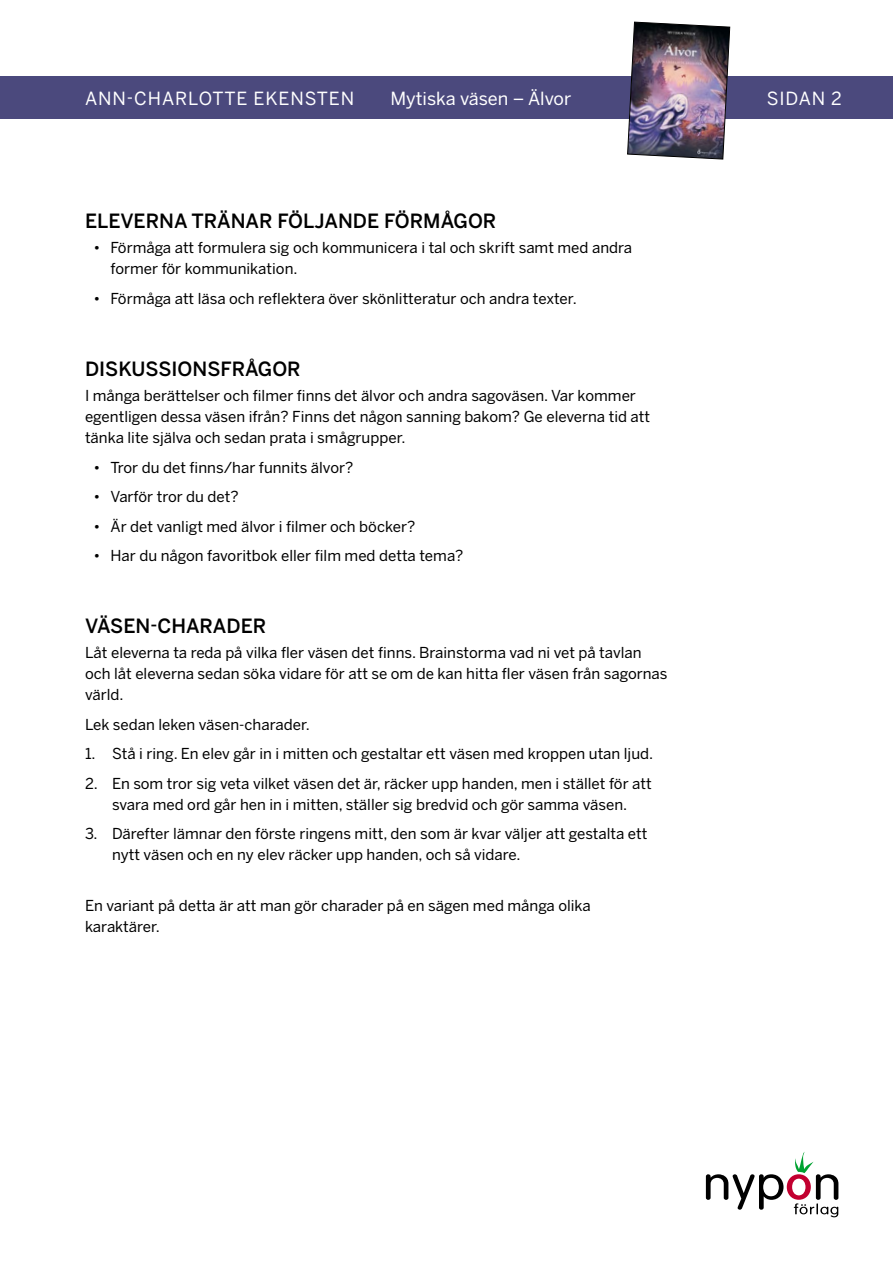
<style>
.page{position:relative;width:893px;height:1263px;background:#fff}
.page>*{position:absolute;margin:0;border:0;box-sizing:border-box;transform-origin:0 0}
.t1{font:500 19.5px "Benton Sans";color:#000}
.t2{font:18px "Benton Sans";letter-spacing:.015em;color:#fff}
.t3{font:18px "Benton Sans";letter-spacing:.05em;color:#fff}
.t4{font:15px/21px "Benton Sans";color:#000}
</style>
<div class="page">
<svg style="left:706px;top:1152px;width:132px;height:65px"></svg>
<div style="left:0;top:77px;width:893px;height:42px;background:#4b497d"></div>
<img style="left:627px;top:21px;width:103px;height:139px">
<p class="t3" style="left:85px;top:87px;width:271px">ANN-CHARLOTTE EKENSTEN</p>
<p class="t2" style="left:390px;top:87px;width:182px">Mytiska väsen – Älvor</p>
<p class="t2" style="left:767px;top:87px;width:77px">SIDAN 2</p>
<h1 class="t1" style="left:85px;top:209px;width:413px">ELEVERNA TRÄNAR FÖLJANDE FÖRMÅGOR</h1>
<p class="t4" style="left:111px;top:237px;width:523px;text-indent:-17px">• Förmåga att formulera sig och kommunicera i tal och skrift samt med andra former för kommunikation.</p>
<p class="t4" style="left:94px;top:288px;width:485px">• Förmåga att läsa och reflektera över skönlitteratur och andra texter.</p>
<h1 class="t1" style="left:85px;top:357px;width:217px">DISKUSSIONSFRÅGOR</h1>
<p class="t4" style="left:85px;top:385px;width:567px">I många berättelser och filmer finns det älvor och andra sagoväsen. Var kommer egentligen dessa väsen ifrån? Finns det någon sanning bakom? Ge eleverna tid att tänka lite själva och sedan prata i smågrupper.</p>
<p class="t4" style="left:94px;top:457px;width:261px">• Tror du det finns/har funnits älvor?</p>
<p class="t4" style="left:94px;top:486px;width:147px">• Varför tror du det?</p>
<p class="t4" style="left:94px;top:516px;width:323px">• Är det vanligt med älvor i filmer och böcker?</p>
<p class="t4" style="left:94px;top:545px;width:371px">• Har du någon favoritbok eller film med detta tema?</p>
<h1 class="t1" style="left:85px;top:614px;width:183px">VÄSEN-CHARADER</h1>
<p class="t4" style="left:85px;top:642px;width:584px">Låt eleverna ta reda på vilka fler väsen det finns. Brainstorma vad ni vet på tavlan och låt eleverna sedan söka vidare för att se om de kan hitta fler väsen från sagornas värld.</p>
<p class="t4" style="left:85px;top:714px;width:226px">Lek sedan leken väsen-charader.</p>
<p class="t4" style="left:85px;top:743px;width:570px">1. Stå i ring. En elev går in i mitten och gestaltar ett väsen med kroppen utan ljud.</p>
<p class="t4" style="left:85px;top:773px;width:568px;text-align:center">2. En som tror sig veta vilket väsen det är, räcker upp handen, men i stället för att svara med ord går hen in i mitten, ställer sig bredvid och gör samma väsen.</p>
<p class="t4" style="left:112px;top:823px;width:537px;text-indent:-27px">3. Därefter lämnar den förste ringens mitt, den som är kvar väljer att gestalta ett nytt väsen och en ny elev räcker upp handen, och så vidare.</p>
<p class="t4" style="left:85px;top:895px;width:507px">En variant på detta är att man gör charader på en sägen med många olika karaktärer.</p>
</div>
